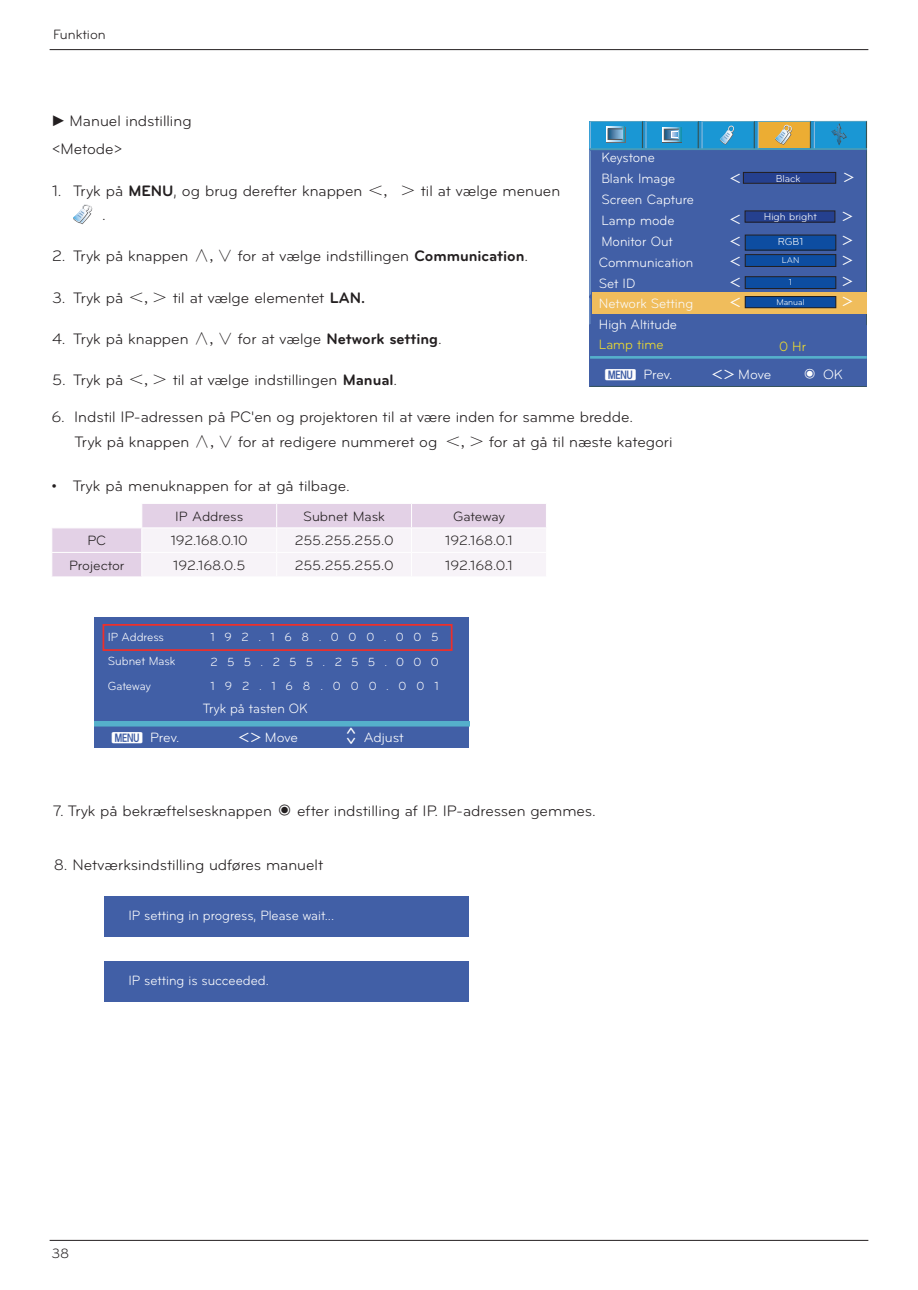
<style>
.page{position:relative;width:918px;height:1290px;background:#fff}
.page>*{position:absolute;margin:0;border:0;box-sizing:border-box;transform-origin:0 0}
.t1{font:15.75px/25.2px "Bryant LG";color:#231f20}
.t2{font:14px/20.8px "Bryant LG";color:#fff;scale:.95 1}
.t3{font:14px "Bryant LG";color:#231f20}
.t4{font:14px "Bryant LG";color:#fff}
.t5{font:14px "Bryant LG";color:#fafafa;scale:.95 1}
.t6{font:14px "Bryant LG";color:#f4e02a;scale:.95 1}
.t7{font:14px/9.8px "LG Display Eng";color:#fff}
.t8{font:12.25px/24.5px "Bryant LG";letter-spacing:.795em;color:#fff;text-align:justify;scale:.95 1}
.t9{font:12.25px/24.5px "Bryant LG";color:#fff;scale:.95 1}
.t10{font:12.25px "Adobe Heiti Std";color:#fff}
.t11{font:10.5px "Bryant LG";color:#fff}
.t12{font:8.75px "Bryant LG";color:#fff}
.s1{font-weight:700}
.s2{font-family:"Sim Sun"}
.s3{font-family:"LG Display Eng";font-size:15.75px}
.s4{font-family:"Adobe Heiti Std";font-size:12.25px}
.s5{font-family:"Koz Go Pro";font-weight:300}
</style>
<div class="page">
<hr style="left:50px;top:49px;width:818px;height:1px;background:#231f20">
<hr style="left:50px;top:1240px;width:818px;height:1px;background:#231f20">
<div style="left:94px;top:617px;width:375px;height:104px;background:#415fa6"></div>
<div style="left:94px;top:725px;width:375px;height:22px;background:#415fa6"></div>
<div style="left:94px;top:721px;width:375px;height:5px;background:#55b0cb"></div>
<div style="left:103px;top:624px;width:349px;height:27px;border:2px solid #ee2f2a"></div>
<svg style="left:73px;top:204px;width:19px;height:20px"></svg>
<svg style="left:52px;top:504px;width:494px;height:72px"></svg>
<div style="left:104px;top:896px;width:365px;height:41px;background:#415fa6"></div>
<div style="left:104px;top:960px;width:365px;height:41px;background:#415fa6"></div>
<div style="left:589px;top:149px;width:278px;height:238px;background:#415fa6"></div>
<svg style="left:589px;top:386px;width:278px;height:1px"></svg>
<hr style="left:590px;top:356px;width:277px;height:3px;background:#55b0cb">
<svg style="left:589px;top:121px;width:278px;height:204px"></svg>
<div style="left:592px;top:292px;width:274px;height:21px;background:#f0bd5c"></div>
<div style="left:745px;top:235px;width:91px;height:15px;background:#0d4da1"></div>
<div style="left:745px;top:235px;width:91px;height:15px;border:1px solid #231f20"></div>
<div style="left:745px;top:255px;width:91px;height:11px;background:#0d4da1"></div>
<div style="left:745px;top:254px;width:91px;height:13px;border:1px solid #231f20"></div>
<div style="left:745px;top:277px;width:91px;height:12px;background:#0d4da1"></div>
<div style="left:745px;top:276px;width:91px;height:13px;border:1px solid #231f20"></div>
<div style="left:745px;top:296px;width:91px;height:12px;background:#0d4da1"></div>
<div style="left:745px;top:296px;width:91px;height:12px;border:1px solid #231f20"></div>
<div style="left:743px;top:172px;width:92px;height:11px;background:#25408f"></div>
<div style="left:743px;top:172px;width:93px;height:12px;border:1px solid #231f20"></div>
<div style="left:745px;top:211px;width:90px;height:11px;background:#25408f"></div>
<div style="left:744px;top:210px;width:91px;height:13px;border:1px solid #231f20"></div>
<p class="t3" style="left:53px;top:26px;width:54px">Funktion</p>
<p class="t1" style="left:51px;top:108px;width:142px">s Manuel indstilling</p>
<p class="t1" style="left:52px;top:137px;width:72px">&lt;Metode&gt;</p>
<p class="t1" style="left:102px;top:178px;width:460px;line-height:24.5px;text-indent:-50px">1. Tryk på <span class="s1">MENU</span>, og brug derefter knappen <span class="s2">＜, ＞</span> til at vælge menuen .</p>
<p class="t1" style="left:52px;top:244px;width:478px">2. Tryk på knappen <span class="s2">∧,∨</span> for at vælge indstillingen <span class="s1">Communication</span>.</p>
<p class="t1" style="left:52px;top:285px;width:314px">3. Tryk på <span class="s2">＜,＞</span> til at vælge elementet <span class="s1">LAN.</span></p>
<p class="t1" style="left:52px;top:326px;width:391px">4. Tryk på knappen <span class="s2">∧,∨</span> for at vælge <span class="s1">Network setting</span>.</p>
<p class="t1" style="left:52px;top:368px;width:347px">5. Tryk på <span class="s2">＜,＞</span> til at vælge indstillingen <span class="s1">Manual</span>.</p>
<p class="t2" style="left:599px;top:147px;width:102px">Keystone<br>Blank Image<br>Screen Capture<br>Lamp mode<br>Monitor Out<br>Communication<br>Set ID</p>
<p class="t5" style="left:599px;top:295px;width:101px">Network Setting</p>
<p class="t2" style="left:599px;top:314px;width:84px">High Altitude</p>
<p class="t6" style="left:599px;top:336px;width:70px">Lamp time</p>
<p class="t10" style="left:729px;top:171px;width:14px">＜</p>
<p class="t10" style="left:843px;top:170px;width:14px">＞</p>
<p class="t10" style="left:729px;top:212px;width:14px">＜</p>
<p class="t10" style="left:841px;top:209px;width:14px">＞</p>
<p class="t10" style="left:729px;top:234px;width:14px">＜</p>
<p class="t10" style="left:841px;top:233px;width:14px">＞</p>
<p class="t10" style="left:729px;top:254px;width:14px">＜</p>
<p class="t10" style="left:841px;top:253px;width:14px">＞</p>
<p class="t10" style="left:729px;top:275px;width:14px">＜</p>
<p class="t10" style="left:841px;top:274px;width:14px">＞</p>
<p class="t10" style="left:729px;top:295px;width:14px">＜</p>
<p class="t12" style="left:776px;top:297px;width:30px">Manual</p>
<p class="t10" style="left:841px;top:294px;width:14px">＞</p>
<p class="t6" style="left:779px;top:338px;width:30px">0 Hr</p>
<p class="t11" style="left:776px;top:172px;width:26px">Black</p>
<p class="t11" style="left:764px;top:211px;width:54px">High bright</p>
<p class="t11" style="left:778px;top:235px;width:27px">RGB1</p>
<p class="t12" style="left:781px;top:255px;width:19px">LAN</p>
<p class="t12" style="left:789px;top:277px;width:5px">1</p>
<p class="t4" style="left:605px;top:366px;width:69px"><span class="s3">ꘀ</span> Prev.</p>
<p class="t4" style="left:711px;top:366px;width:62px"><span class="s4">＜＞</span> Move</p>
<p class="t4" style="left:803px;top:366px;width:42px"><span class="s5">◉</span> OK</p>
<p class="t1" style="left:75px;top:404px;width:599px;text-indent:-23px">6. Indstil IP-adressen på PC'en og projektoren til at være inden for samme bredde.<br>Tryk på knappen <span class="s2">∧,∨</span> for at redigere nummeret og <span class="s2">＜,＞</span> for at gå til næste kategori</p>
<p class="t1" style="left:51px;top:473px;width:300px">• Tryk på menuknappen for at gå tilbage.</p>
<p class="t3" style="left:175px;top:508px;width:69px">IP Address</p>
<p class="t3" style="left:303px;top:508px;width:83px">Subnet Mask</p>
<p class="t3" style="left:453px;top:508px;width:53px">Gateway</p>
<p class="t3" style="left:87px;top:532px;width:20px">PC</p>
<p class="t3" style="left:171px;top:532px;width:78px">192.168.0.10</p>
<p class="t3" style="left:295px;top:532px;width:100px">255.255.255.0</p>
<p class="t3" style="left:445px;top:532px;width:69px">192.168.0.1</p>
<p class="t3" style="left:69px;top:557px;width:57px">Projector</p>
<p class="t3" style="left:173px;top:557px;width:73px">192.168.0.5</p>
<p class="t3" style="left:295px;top:557px;width:100px">255.255.255.0</p>
<p class="t3" style="left:445px;top:557px;width:69px">192.168.0.1</p>
<p class="t9" style="left:108px;top:625px;width:73px">IP Address<br>Subnet Mask<br>Gateway</p>
<p class="t8" style="left:211px;top:625px;width:241px">192.168.000.005<br>255.255.255.000<br>192.168.000.001</p>
<p class="t2" style="left:203px;top:698px;width:112px">Tryk på tasten OK</p>
<p class="t7" style="left:345px;top:725px;width:14px">ꕌ ꕍ</p>
<p class="t4" style="left:112px;top:729px;width:69px"><span class="s3">ꘀ</span> Prev.</p>
<p class="t4" style="left:238px;top:729px;width:62px"><span class="s4">＜＞</span> Move</p>
<p class="t4" style="left:364px;top:729px;width:42px">Adjust</p>
<p class="t1" style="left:53px;top:798px;width:544px">7. Tryk på bekræftelsesknappen <span class="s5">◉</span> efter indstilling af IP. IP-adressen gemmes.</p>
<p class="t1" style="left:54px;top:852px;width:271px">8. Netværksindstilling udføres manuelt</p>
<p class="t2" style="left:128px;top:905px;width:218px">IP setting in progress, Please wait...</p>
<p class="t2" style="left:128px;top:970px;width:149px">IP setting is succeeded.</p>
<p class="t3" style="left:51px;top:1245px;width:19px">38</p>
</div>
